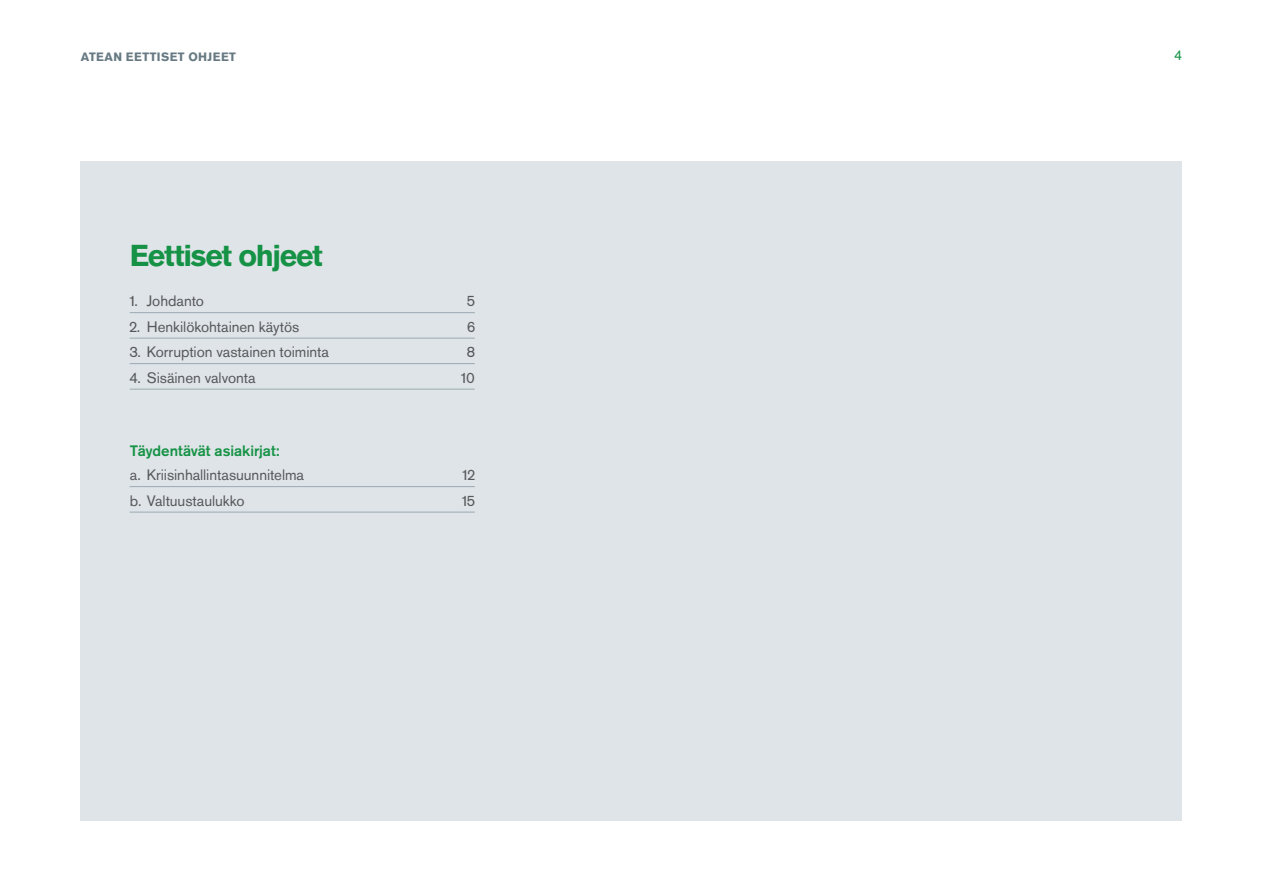
<style>
.page{position:relative;width:1263px;height:893px;background:#fff}
.page>*{position:absolute;margin:0;border:0;box-sizing:border-box;transform-origin:0 0}
.toc_HEADING_Grønn{font:700 30px "Akzidenz Grotesk Pro";letter-spacing:-.045em;color:#159245}
.toc_1_positive{font:15px/24px "Akzidenz Grotesk Pro";letter-spacing:-.005em;color:#57585a}
.t1{font:14.1px "Akzidenz Grotesk Pro";color:#159245}
.t2{font:700 12px "Akzidenz Grotesk Pro";letter-spacing:.035em;color:#677982}
.s1{font-weight:500;color:#159245}
</style>
<div class="page">
<div style="left:81px;top:162px;width:1101px;height:659px;background:#dfe4e8"></div>
<hr style="left:130px;top:312px;width:345px;height:1px;background:#9aa9b2">
<hr style="left:130px;top:338px;width:345px;height:1px;background:#9aa9b2">
<hr style="left:130px;top:363px;width:345px;height:1px;background:#9aa9b2">
<hr style="left:130px;top:389px;width:345px;height:1px;background:#9aa9b2">
<hr style="left:130px;top:486px;width:345px;height:1px;background:#9aa9b2">
<hr style="left:130px;top:512px;width:345px;height:1px;background:#9aa9b2">
<p class="t2" style="left:81px;top:49px;width:157px">ATEAN EETTISET OHJEET</p>
<p class="t1" style="left:1174px;top:46px;width:10px">4</p>
<p class="toc_HEADING_Grønn" style="left:130px;top:236px;width:195px">Eettiset ohjeet</p>
<p class="toc_1_positive" style="left:130px;top:289px;width:76px">1. Johdanto</p>
<p class="toc_1_positive" style="left:467px;top:289px;width:9px">5</p>
<p class="toc_1_positive" style="left:130px;top:314px;width:171px">2. Henkilökohtainen käytös</p>
<p class="toc_1_positive" style="left:467px;top:314px;width:9px">6</p>
<p class="toc_1_positive" style="left:130px;top:340px;width:201px">3. Korruption vastainen toiminta</p>
<p class="toc_1_positive" style="left:467px;top:340px;width:9px">8</p>
<p class="toc_1_positive" style="left:130px;top:365px;width:127px">4. Sisäinen valvonta</p>
<p class="toc_1_positive" style="left:461px;top:365px;width:15px">10</p>
<p class="toc_1_positive" style="left:130px;top:439px;width:176px"><span class="s1">Täydentävät asiakirjat:<br></span>a. Kriisinhallintasuunnitelma</p>
<p class="toc_1_positive" style="left:463px;top:463px;width:14px">12</p>
<p class="toc_1_positive" style="left:130px;top:488px;width:116px">b. Valtuustaulukko</p>
<p class="toc_1_positive" style="left:462px;top:488px;width:14px">15</p>
</div>
